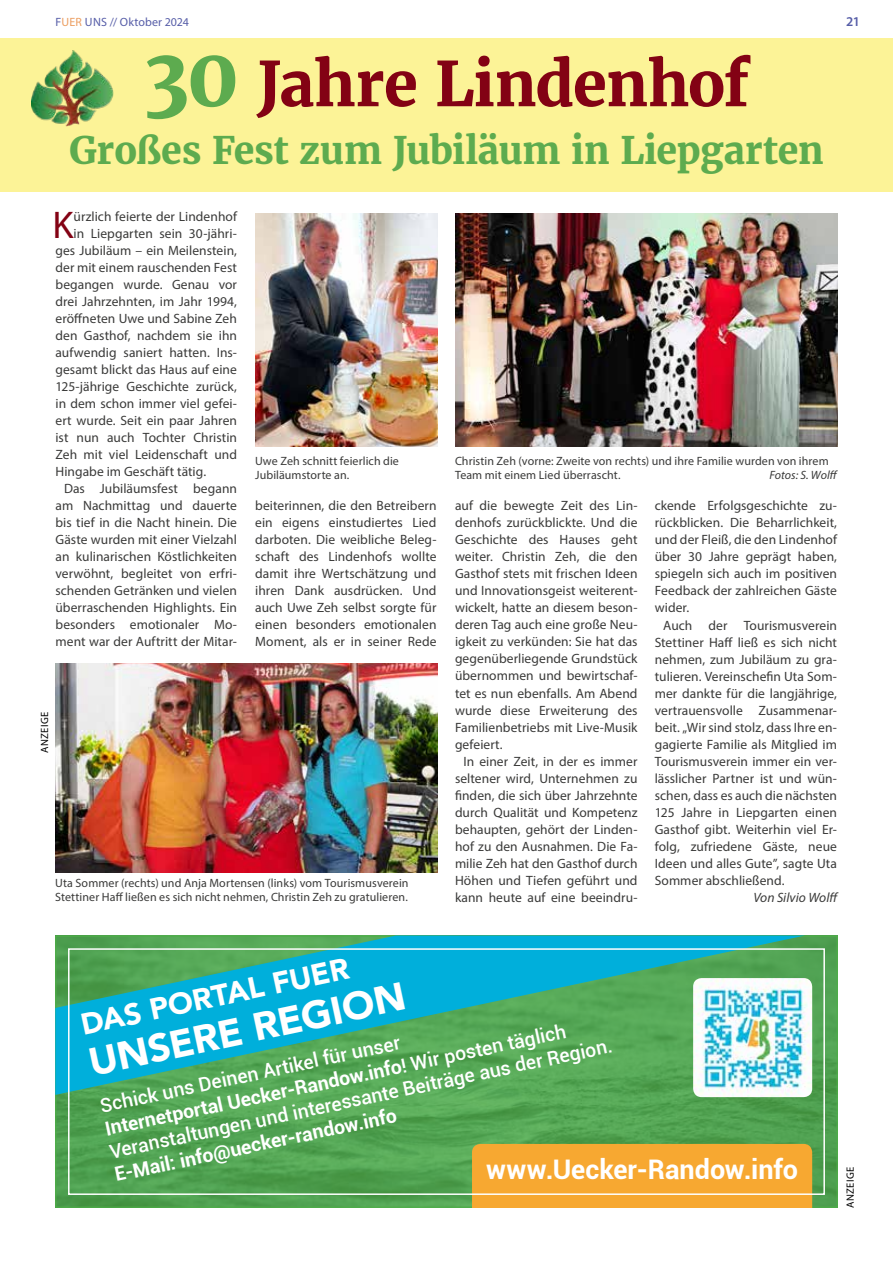
<style>
.page{position:relative;width:893px;height:1263px;background:#fff}
.page>*{position:absolute;margin:0;border:0;box-sizing:border-box;transform-origin:0 0}
.t1{font:700 61.5px "Merriweather";letter-spacing:-.015em;color:#830214}
.t2{font:900 39px "Avenir";color:#fff}
.t3{font:38.7px "Myriad Pro";color:#830214}
.t4{font:700 37.5px "Merriweather";letter-spacing:-.01em;color:#5dab4f}
.t5{font:900 30px "Avenir";color:#fff}
.t6{font:700 27px "Roboto";color:#fff}
.t7{font:500 19.5px/23.4px "Roboto";color:#fff}
.t8{font:700 19.5px "Roboto";color:#fff}
.t9{font:13.5px/17px "Myriad Pro";letter-spacing:.005em;color:#3a3a39;text-align:justify}
.t10{font:italic 13.5px "Myriad Pro";color:#3a3a39}
.t11{font:600 13.5px "Myriad Pro";color:#575ea8}
.t12{font:12px/13.5px "Myriad Pro";letter-spacing:.005em;color:#3a3a39}
.t13{font:12px "Myriad Pro";letter-spacing:.015em;color:#575ea8}
.t14{font:italic 12px "Myriad Pro";color:#3a3a39}
.t15{font:10.5px "Myriad Pro";letter-spacing:.03em;color:#000}
.s1{color:#ec9e61}
.s2{font-size:81px;color:#5dab4f}
.s3{font-weight:700}
</style>
<div class="page">
<div style="left:0;top:38px;width:893px;height:153px;background:#fcf397"></div>
<img style="left:455px;top:213px;width:383px;height:233px">
<img style="left:255px;top:213px;width:183px;height:233px">
<img style="left:55px;top:663px;width:383px;height:209px">
<img style="left:32px;top:51px;width:81px;height:76px">
<svg style="left:57px;top:937px;width:779px;height:269px;background:#51a352"></svg>
<div style="left:472px;top:1144px;width:340px;height:64px;background:#f7a831"></div>
<svg style="left:55px;top:935px;width:750px;height:160px;background:#2fab90"></svg>
<img style="left:693px;top:978px;width:119px;height:119px">
<div style="left:68px;top:948px;width:757px;height:247px;border:2px solid #fff"></div>
<p class="t13" style="left:55px;top:14px;width:135px">F<span class="s1">UER</span> UNS // Oktober 2024</p>
<p class="t11" style="left:846px;top:12px;width:15px">21</p>
<h1 class="t1" style="left:144px;top:43px;width:607px"><span class="s2">30</span> Jahre Lindenhof</h1>
<h3 class="t4" style="left:69px;top:126px;width:756px">Großes Fest zum Jubiläum in Liepgarten</h3>
<h3 class="t3" style="left:53px;top:201px;width:22px">K</h3>
<p class="t9" style="left:74px;top:208px;width:165px">ürzlich feierte der Lindenhof</p>
<p class="t9" style="left:74px;top:225px;width:165px">in Liepgarten sein 30-jähri-</p>
<p class="t9" style="left:55px;top:242px;width:183px">ges Jubiläum – ein Meilenstein,</p>
<p class="t9" style="left:55px;top:259px;width:183px">der mit einem rauschenden Fest</p>
<p class="t9" style="left:55px;top:276px;width:183px">begangen wurde. Genau vor</p>
<p class="t9" style="left:55px;top:293px;width:183px">drei Jahrzehnten, im Jahr 1994,</p>
<p class="t9" style="left:55px;top:310px;width:183px">eröffneten Uwe und Sabine Zeh</p>
<p class="t9" style="left:55px;top:327px;width:183px">den Gasthof, nachdem sie ihn</p>
<p class="t9" style="left:55px;top:344px;width:183px">aufwendig saniert hatten. Ins-</p>
<p class="t9" style="left:55px;top:361px;width:183px">gesamt blickt das Haus auf eine</p>
<p class="t9" style="left:55px;top:378px;width:183px">125-jährige Geschichte zurück,</p>
<p class="t9" style="left:55px;top:395px;width:183px">in dem schon immer viel gefei-</p>
<p class="t9" style="left:55px;top:412px;width:183px">ert wurde. Seit ein paar Jahren</p>
<p class="t9" style="left:55px;top:429px;width:183px">ist nun auch Tochter Christin</p>
<p class="t9" style="left:55px;top:446px;width:183px">Zeh mit viel Leidenschaft und</p>
<p class="t9" style="left:55px;top:463px;width:152px">Hingabe im Geschäft tätig.</p>
<p class="t9" style="left:64px;top:480px;width:175px">Das Jubiläumsfest begann</p>
<p class="t9" style="left:55px;top:497px;width:183px">am Nachmittag und dauerte</p>
<p class="t9" style="left:55px;top:514px;width:183px">bis tief in die Nacht hinein. Die</p>
<p class="t9" style="left:55px;top:531px;width:183px">Gäste wurden mit einer Vielzahl</p>
<p class="t9" style="left:55px;top:548px;width:183px">an kulinarischen Köstlichkeiten</p>
<p class="t9" style="left:55px;top:565px;width:183px">verwöhnt, begleitet von erfri-</p>
<p class="t9" style="left:55px;top:582px;width:183px">schenden Getränken und vielen</p>
<p class="t9" style="left:55px;top:599px;width:183px">überraschenden Highlights. Ein</p>
<p class="t9" style="left:55px;top:616px;width:183px">besonders emotionaler Mo-</p>
<p class="t9" style="left:55px;top:633px;width:183px">ment war der Auftritt der Mitar-</p>
<p class="t12" style="left:255px;top:454px;width:145px">Uwe Zeh schnitt feierlich die<br>Jubiläumstorte an.</p>
<p class="t12" style="left:455px;top:454px;width:375px">Christin Zeh (vorne: Zweite von rechts) und ihre Familie wurden von ihrem<br>Team mit einem Lied überrascht.</p>
<p class="t14" style="left:769px;top:467px;width:70px">Fotos: S. Wolff</p>
<p class="t9" style="left:255px;top:497px;width:183px">beiterinnen, die den Betreibern ein eigens einstudiertes Lied darboten. Die weibliche Beleg&shy;schaft des Lindenhofs wollte damit ihre Wertschätzung und ihren Dank ausdrücken. Und auch Uwe Zeh selbst sorgte für einen besonders emotionalen Moment, als er in seiner Rede</p>
<p class="t9" style="left:455px;top:497px;width:184px">auf die bewegte Zeit des Lin&shy;denhofs zurückblickte. Und die Geschichte des Hauses geht weiter. Christin Zeh, die den Gasthof stets mit frischen Ideen und Innovationsgeist weiterent&shy;wickelt, hatte an diesem beson&shy;deren Tag auch eine große Neu&shy;igkeit zu verkünden: Sie hat das gegenüberliegende Grundstück übernommen und bewirtschaf&shy;tet es nun ebenfalls. Am Abend wurde diese Erweiterung des Familienbetriebs mit Live-Musik gefeiert.</p>
<p class="t9" style="left:455px;top:752px;width:184px;text-indent:9px">In einer Zeit, in der es immer seltener wird, Unternehmen zu finden, die sich über Jahrzehnte durch Qualität und Kompetenz behaupten, gehört der Linden&shy;hof zu den Ausnahmen. Die Fa&shy;milie Zeh hat den Gasthof durch Höhen und Tiefen geführt und kann heute auf eine beeindru-</p>
<p class="t9" style="left:655px;top:497px;width:184px">ckende Erfolgsgeschichte zu&shy;rückblicken. Die Beharrlichkeit, und der Fleiß, die den Lindenhof über 30 Jahre geprägt haben, spiegeln sich auch im positiven Feedback der zahlreichen Gäste wider.</p>
<p class="t9" style="left:655px;top:616px;width:184px;text-indent:9px">Auch der Tourismusverein Stettiner Haff ließ es sich nicht nehmen, zum Jubiläum zu gra&shy;tulieren. Vereinschefin Uta Som&shy;mer dankte für die langjährige, vertrauensvolle Zusammenar&shy;beit. „Wir sind stolz, dass Ihre en&shy;gagierte Familie als Mitglied im Tourismusverein immer ein ver&shy;lässlicher Partner ist und wün&shy;schen, dass es auch die nächsten 125 Jahre in Liepgarten einen Gasthof gibt. Weiterhin viel Er&shy;folg, zufriedene Gäste, neue Ideen und alles Gute”, sagte Uta Sommer abschließend.</p>
<p class="t10" style="left:753px;top:889px;width:87px">Von Silvio Wolff</p>
<p class="t15" style="left:38px;top:752px;width:42px;rotate:-90deg">ANZEIGE</p>
<p class="t12" style="left:55px;top:876px;width:355px">Uta Sommer (rechts) und Anja Mortensen (links) vom Tourismusverein<br>Stettiner Haff ließen es sich nicht nehmen, Christin Zeh zu gratulieren.</p>
<h3 class="t5" style="left:76px;top:999px;width:275px;rotate:-12deg">DAS PORTAL FUER</h3>
<h2 class="t2" style="left:82px;top:1030px;width:324px;rotate:-12deg">UNSERE REGION</h2>
<h3 class="t7" style="left:98px;top:1094px;width:515px;rotate:-12deg">Schick uns Deinen Artikel für unser<br><span class="s3">Internetportal Uecker-Randow.info</span>! Wir posten täglich<br>Veranstaltungen und interessante Beiträge aus der Region.</h3>
<h3 class="t8" style="left:112px;top:1161px;width:289px;rotate:-12deg">E-Mail: info@uecker-randow.info</h3>
<h3 class="t6" style="left:486px;top:1150px;width:313px">www.Uecker-Randow.info</h3>
<p class="t15" style="left:844px;top:1207px;width:42px;rotate:-90deg">ANZEIGE</p>
</div>
